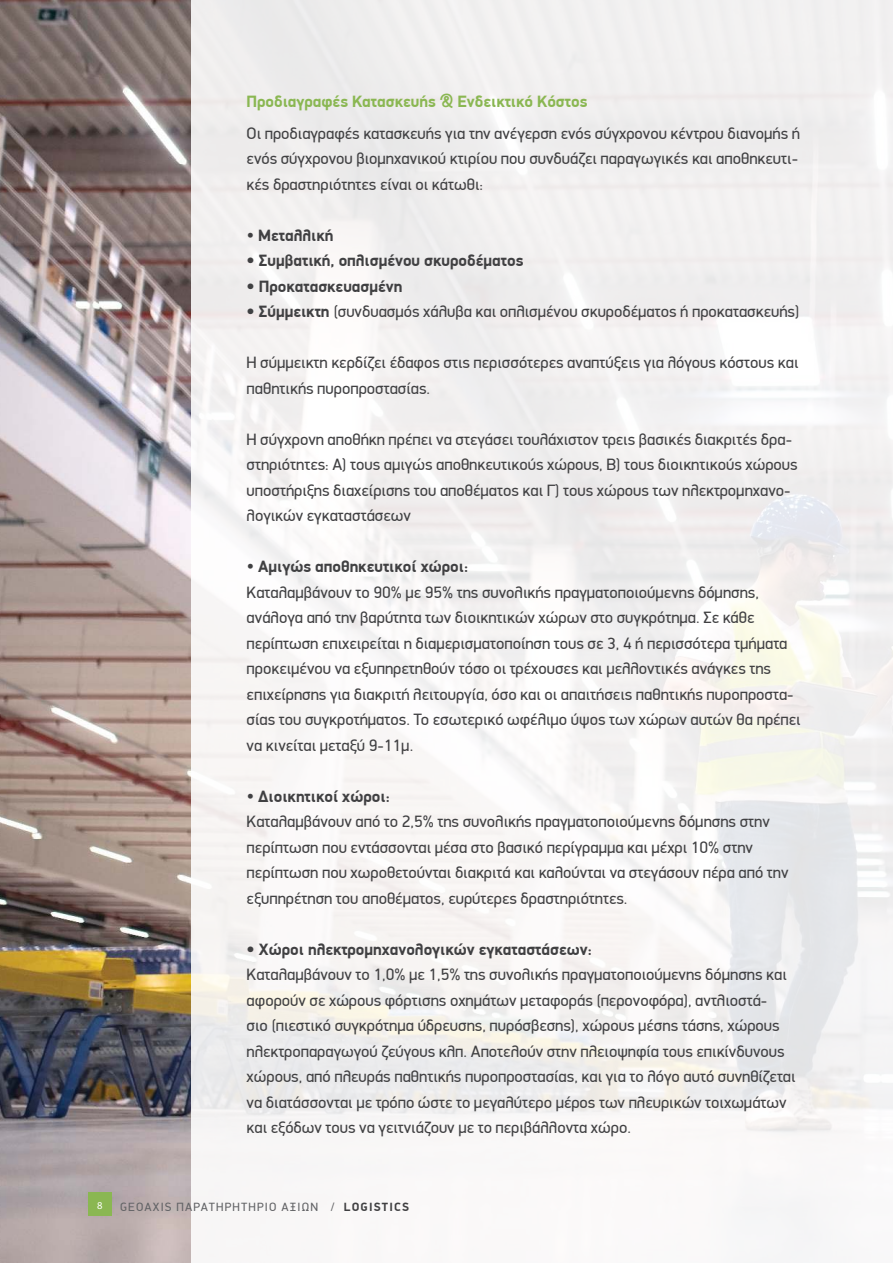
<style>
.page{position:relative;width:893px;height:1263px;background:#fff}
.page>*{position:absolute;margin:0;border:0;box-sizing:border-box;transform-origin:0 0}
.t1{font:16.5px/25.5px "PF Din Display";color:#404042}
.t2{font:700 16.5px "PF Din Display";color:#404042}
.t3{font:700 16.5px "PF Din Display";color:#8ab752}
.t4{font:12px "PF Din Display";letter-spacing:.1em;color:#626366}
.t5{font:10.5px "Myriad Pro";color:#fff}
.s1{font-weight:400}
.s2{font-weight:700}
.s3{font-weight:700;color:#404042}
</style>
<div class="page">
<img style="left:0;top:0;width:191px;height:1263px">
<div style="left:191px;top:0;width:702px;height:1263px;background:linear-gradient(to right,#f6f4f3,#f2f1f1)"></div>
<div style="left:88px;top:1193px;width:23px;height:23px;background:#8ab752"></div>
<p class="t3" style="left:247px;top:92px;width:342px">Προδιαγραφές Κατασκευής &amp; Ενδεικτικό Κόστος</p>
<p class="t1" style="left:247px;top:120px;width:555px;text-align:justify">Οι προδιαγραφές κατασκευής για την ανέγερση ενός σύγχρονου κέντρου διανομής ή ενός σύγχρονου βιομηχανικού κτιρίου που συνδυάζει παραγωγικές και αποθηκευτι&shy;κές δραστηριότητες είναι οι κάτωθι:</p>
<p class="t2" style="left:247px;top:225px;width:88px"><span class="s1">•</span> Μεταλλική</p>
<p class="t2" style="left:247px;top:251px;width:278px">• Συμβατική, οπλισμένου σκυροδέματος</p>
<p class="t2" style="left:247px;top:276px;width:157px">• Προκατασκευασμένη</p>
<p class="t1" style="left:247px;top:299px;width:554px"><span class="s2">• Σύμμεικτη</span> (συνδυασμός χάλυβα και οπλισμένου σκυροδέματος ή προκατασκευής)</p>
<p class="t1" style="left:247px;top:350px;width:553px">Η σύμμεικτη κερδίζει έδαφος στις περισσότερες αναπτύξεις για λόγους κόστους και παθητικής πυροπροστασίας.</p>
<p class="t1" style="left:247px;top:426px;width:553px">Η σύγχρονη αποθήκη πρέπει να στεγάσει τουλάχιστον τρεις βασικές διακριτές δρα&shy;στηριότητες: Α) τους αμιγώς αποθηκευτικούς χώρους, Β) τους διοικητικούς χώρους υποστήριξης διαχείρισης του αποθέματος και Γ) τους χώρους των ηλεκτρομηχανο&shy;λογικών εγκαταστάσεων</p>
<p class="t1" style="left:247px;top:554px;width:556px">• <span class="s2">Αμιγώς αποθηκευτικοί χώροι:<br></span>Καταλαμβάνουν το 90% με 95% της συνολικής πραγματοποιούμενης δόμησης, ανάλογα από την βαρύτητα των διοικητικών χώρων στο συγκρότημα. Σε κάθε περίπτωση επιχειρείται η διαμερισματοποίηση τους σε 3, 4 ή περισσότερα τμήματα προκειμένου να εξυπηρετηθούν τόσο οι τρέχουσες και μελλοντικές ανάγκες της επιχείρησης για διακριτή λειτουργία, όσο και οι απαιτήσεις παθητικής πυροπροστα&shy;σίας του συγκροτήματος. Το εσωτερικό ωφέλιμο ύψος των χώρων αυτών θα πρέπει να κινείται μεταξύ 9-11μ.</p>
<p class="t1" style="left:247px;top:783px;width:543px">• <span class="s2">Διοικητικοί χώροι:<br></span>Καταλαμβάνουν από το 2,5% της συνολικής πραγματοποιούμενης δόμησης στην περίπτωση που εντάσσονται μέσα στο βασικό περίγραμμα και μέχρι 10% στην περίπτωση που χωροθετούνται διακριτά και καλούνται να στεγάσουν πέρα από την εξυπηρέτηση του αποθέματος, ευρύτερες δραστηριότητες.</p>
<p class="t2" style="left:247px;top:939px;width:347px">• Χώροι ηλεκτρομηχανολογικών εγκαταστάσεων:</p>
<p class="t1" style="left:247px;top:962px;width:551px">Καταλαμβάνουν το 1,0% με 1,5% της συνολικής πραγματοποιούμενης δόμησης και αφορούν σε χώρους φόρτισης οχημάτων μεταφοράς (περονοφόρα), αντλιοστά-<br>σιο (πιεστικό συγκρότημα ύδρευσης, πυρόσβεσης), χώρους μέσης τάσης, χώρους ηλεκτροπαραγωγού ζεύγους κλπ. Αποτελούν στην πλειοψηφία τους επικίνδυνους χώρους, από πλευράς παθητικής πυροπροστασίας, και για το λόγο αυτό συνηθίζεται να διατάσσονται με τρόπο ώστε το μεγαλύτερο μέρος των πλευρικών τοιχωμάτων και εξόδων τους να γειτνιάζουν με το περιβάλλοντα χώρο.</p>
<p class="t5" style="left:97px;top:1199px;width:7px">8</p>
<p class="t4" style="left:120px;top:1199px;width:291px">GEOAXIS ΠΑΡΑΤΗΡΗΤΗΡΙΟ ΑΞΙΩΝ / <span class="s3">LOGISTICS</span></p>
</div>
